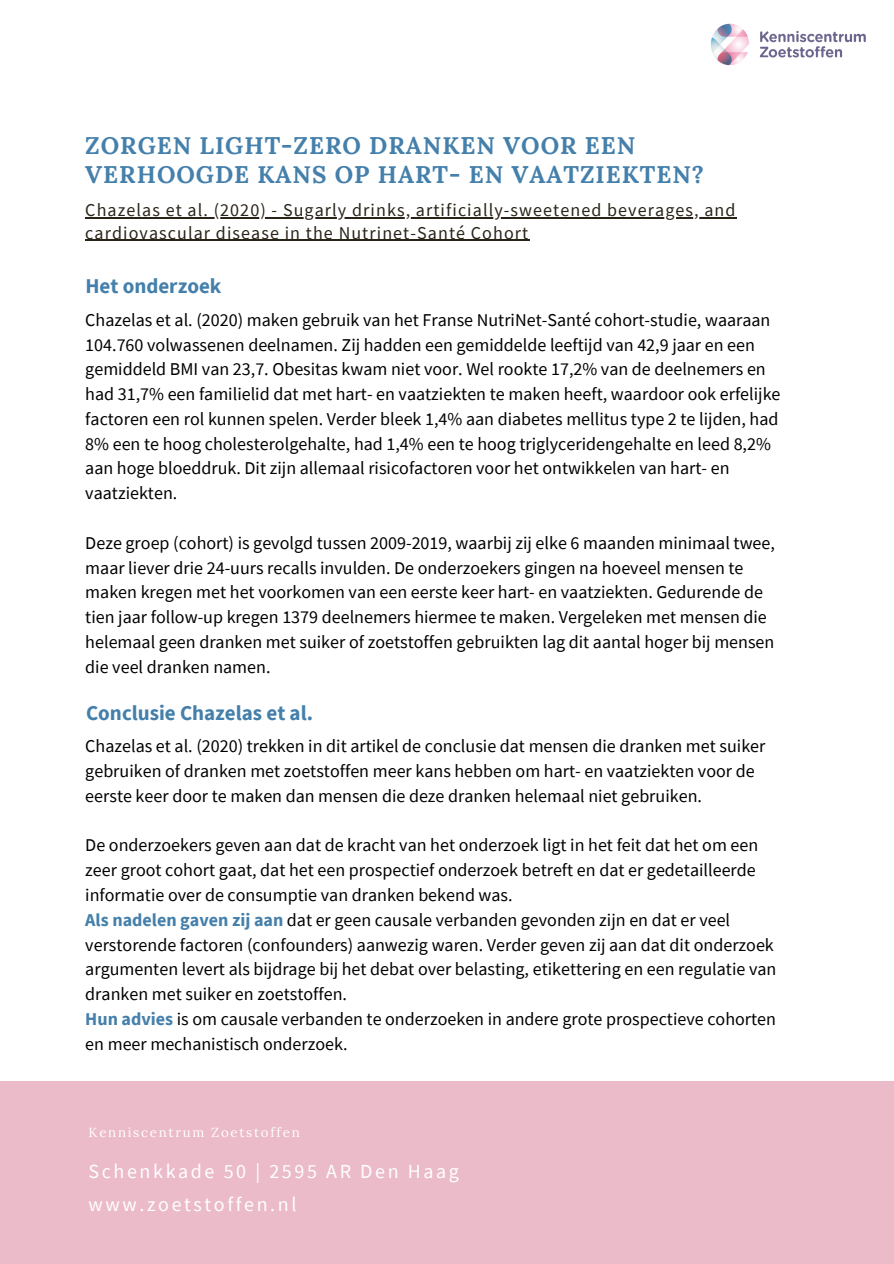
<style>
.page{position:relative;width:894px;height:1264px;background:#fff}
.page>*{position:absolute;margin:0;border:0;box-sizing:border-box;transform-origin:0 0}
.t1{font:700 24px/29.2px "Lora";letter-spacing:.04em;color:#4480ab}
.t2{font:700 21px "Source Sans Pro";color:#4480ab}
.t3{font:19.95px/32.7px "Source Sans Pro";letter-spacing:.13em;color:#fff}
.t4{font:18px/24.8px "Source Sans Pro";color:#000}
.t5{font:18px/22.5px "Source Sans Pro";letter-spacing:.06em;color:#292318}
.t6{font:13.2px "Lora";letter-spacing:.13em;color:#fff}
.s1{font-weight:700;color:#4480ab}
</style>
<div class="page">
<div style="left:0;top:1081px;width:893px;height:182px;background:#ebbbca"></div>
<img style="left:710px;top:23px;width:156px;height:43px">
<hr style="left:85px;top:217px;width:651px;height:1px;background:#292318">
<hr style="left:85px;top:240px;width:444px;height:1px;background:#292318">
<h1 class="t1" style="left:85px;top:131px;width:620px">ZORGEN LIGHT-ZERO DRANKEN VOOR EEN<br>VERHOOGDE KANS OP HART- EN VAATZIEKTEN?</h1>
<p class="t5" style="left:85px;top:198px;width:651px">Chazelas et al. (2020) - Sugarly drinks, artificially-sweetened beverages, and cardiovascular disease in the Nutrinet-Santé Cohort</p>
<p class="t2" style="left:85px;top:272px;width:137px">Het onderzoek</p>
<p class="t4" style="left:85px;top:307px;width:696px">Chazelas et al. (2020) maken gebruik van het Franse NutriNet-Santé cohort-studie, waaraan 104.760 volwassenen deelnamen. Zij hadden een gemiddelde leeftijd van 42,9 jaar en een gemiddeld BMI van 23,7. Obesitas kwam niet voor. Wel rookte 17,2% van de deelnemers en had 31,7% een familielid dat met hart- en vaatziekten te maken heeft, waardoor ook erfelijke factoren een rol kunnen spelen. Verder bleek 1,4% aan diabetes mellitus type 2 te lijden, had 8% een te hoog cholesterolgehalte, had 1,4% een te hoog triglyceridengehalte en leed 8,2% aan hoge bloeddruk. Dit zijn allemaal risicofactoren voor het ontwikkelen van hart- en vaatziekten.</p>
<p class="t4" style="left:85px;top:530px;width:691px">Deze groep (cohort) is gevolgd tussen 2009-2019, waarbij zij elke 6 maanden minimaal twee, maar liever drie 24-uurs recalls invulden. De onderzoekers gingen na hoeveel mensen te maken kregen met het voorkomen van een eerste keer hart- en vaatziekten. Gedurende de tien jaar follow-up kregen 1379 deelnemers hiermee te maken. Vergeleken met mensen die helemaal geen dranken met suiker of zoetstoffen gebruikten lag dit aantal hoger bij mensen die veel dranken namen.</p>
<p class="t2" style="left:86px;top:699px;width:228px">Conclusie Chazelas et al.</p>
<p class="t4" style="left:85px;top:733px;width:681px">Chazelas et al. (2020) trekken in dit artikel de conclusie dat mensen die dranken met suiker gebruiken of dranken met zoetstoffen meer kans hebben om hart- en vaatziekten voor de eerste keer door te maken dan mensen die deze dranken helemaal niet gebruiken.</p>
<p class="t4" style="left:85px;top:832px;width:692px">De onderzoekers geven aan dat de kracht van het onderzoek ligt in het feit dat het om een zeer groot cohort gaat, dat het een prospectief onderzoek betreft en dat er gedetailleerde informatie over de consumptie van dranken bekend was.<br><span class="s1">Als nadelen gaven zij aan</span> dat er geen causale verbanden gevonden zijn en dat er veel verstorende factoren (confounders) aanwezig waren. Verder geven zij aan dat dit onderzoek argumenten levert als bijdrage bij het debat over belasting, etikettering en een regulatie van dranken met suiker en zoetstoffen.<br><span class="s1">Hun advies</span> is om causale verbanden te onderzoeken in andere grote prospectieve cohorten en meer mechanistisch onderzoek.</p>
<p class="t6" style="left:89px;top:1124px;width:212px">Kenniscentrum Zoetstoffen</p>
<p class="t3" style="left:89px;top:1154px;width:372px">Schenkkade 50 | 2595 AR Den Haag www.zoetstoffen.nl</p>
</div>
